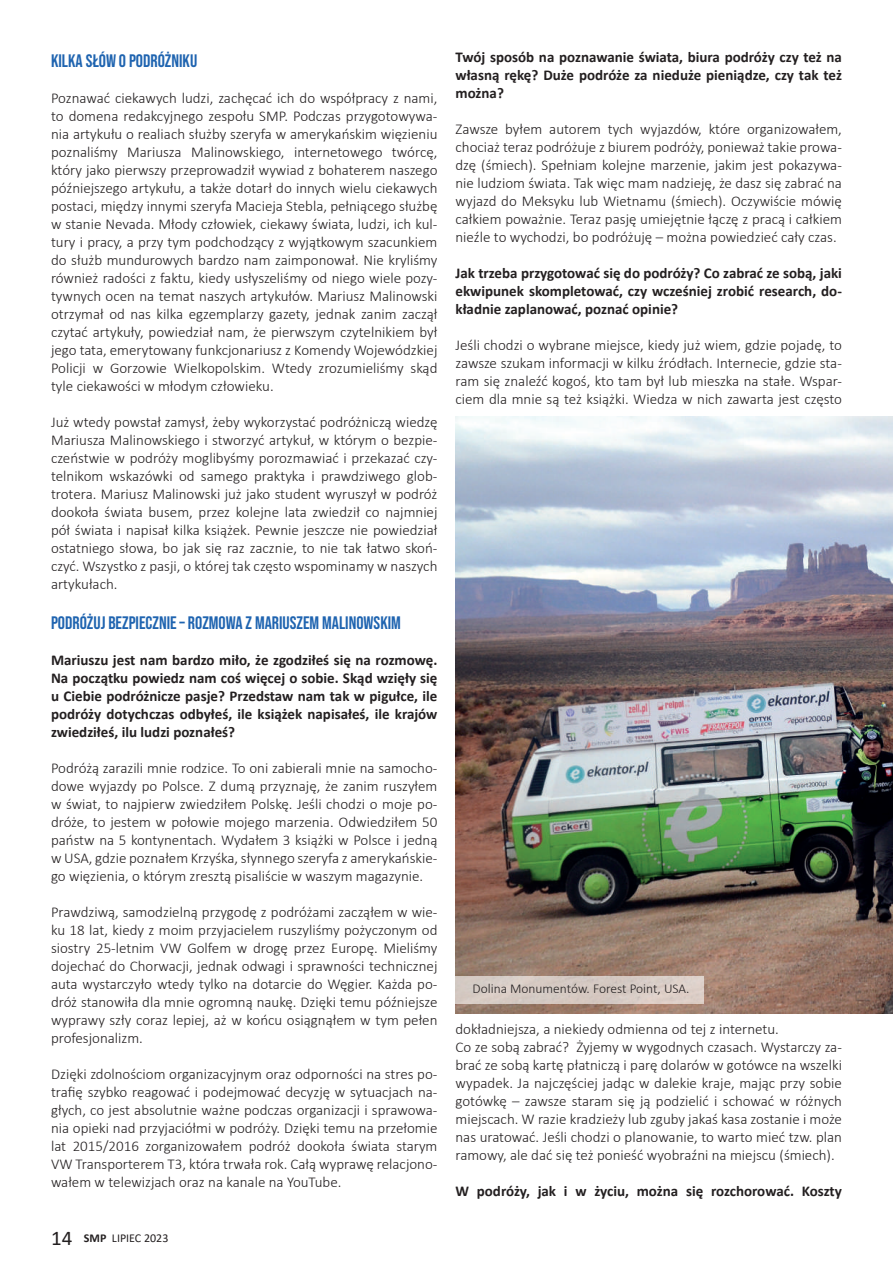
<style>
.page{position:relative;width:893px;height:1263px;background:#fff}
.page>*{position:absolute;margin:0;border:0;box-sizing:border-box;transform-origin:0 0}
.t1{font:18px "Bebas Neue";color:#1f64b0}
.t2{font:300 15px/18px "Calibri";color:#231f20;text-align:justify}
.t3{font:700 15px/18px "Calibri";color:#231f20;text-align:justify}
.t4{font:300 13.5px "Calibri";color:#231f20}
.t5{font:12px "Calibri";color:#231f20}
.s1{font-size:21px}
.s2{font-weight:700}
</style>
<div class="page">
<img style="left:455px;top:417px;width:438px;height:596px">
<div style="left:455px;top:976px;width:249px;height:28px;background:#d6cbc4"></div>
<p class="t1" style="left:51px;top:51px;width:148px">KILKA SŁÓW O PODRÓŻNIKU</p>
<p class="t2" style="left:51px;top:89px;width:388px">Poznawać ciekawych ludzi, zachęcać ich do współpracy z nami, to domena redakcyjnego zespołu SMP. Podczas przygotowywa&shy;nia artykułu o realiach służby szeryfa w amerykańskim więzieniu poznaliśmy Mariusza Malinowskiego, internetowego twórcę, który jako pierwszy przeprowadził wywiad z bohaterem naszego późniejszego artykułu, a także dotarł do innych wielu ciekawych postaci, między innymi szeryfa Macieja Stebla, pełniącego służbę w stanie Nevada. Młody człowiek, ciekawy świata, ludzi, ich kul&shy;tury i pracy, a przy tym podchodzący z wyjątkowym szacunkiem do służb mundurowych bardzo nam zaimponował. Nie kryliśmy również radości z faktu, kiedy usłyszeliśmy od niego wiele pozy&shy;tywnych ocen na temat naszych artykułów. Mariusz Malinowski otrzymał od nas kilka egzemplarzy gazety, jednak zanim zaczął czytać artykuły, powiedział nam, że pierwszym czytelnikiem był jego tata, emerytowany funkcjonariusz z Komendy Wojewódzkiej Policji w Gorzowie Wielkopolskim. Wtedy zrozumieliśmy skąd tyle ciekawości w młodym człowieku.</p>
<p class="t2" style="left:51px;top:413px;width:388px">Już wtedy powstał zamysł, żeby wykorzystać podróżniczą wiedzę Mariusza Malinowskiego i stworzyć artykuł, w którym o bezpie&shy;czeństwie w podróży moglibyśmy porozmawiać i przekazać czy&shy;telnikom wskazówki od samego praktyka i prawdziwego glob&shy;trotera. Mariusz Malinowski już jako student wyruszył w podróż dookoła świata busem, przez kolejne lata zwiedził co najmniej pół świata i napisał kilka książek. Pewnie jeszcze nie powiedział ostatniego słowa, bo jak się raz zacznie, to nie tak łatwo skoń&shy;czyć. Wszystko z pasji, o której tak często wspominamy w naszych artykułach.</p>
<p class="t1" style="left:51px;top:612px;width:351px">PODRÓŻUJ BEZPIECZNIE – ROZMOWA Z MARIUSZEM MALINOWSKIM</p>
<p class="t3" style="left:51px;top:651px;width:388px">Mariuszu jest nam bardzo miło, że zgodziłeś się na rozmowę.<br>Na początku powiedz nam coś więcej o sobie. Skąd wzięły się u Ciebie podróżnicze pasje? Przedstaw nam tak w pigułce, ile podróży dotychczas odbyłeś, ile książek napisałeś, ile krajów zwiedziłeś, ilu ludzi poznałeś?</p>
<p class="t2" style="left:51px;top:759px;width:388px">Podróżą zarazili mnie rodzice. To oni zabierali mnie na samocho&shy;dowe wyjazdy po Polsce. Z dumą przyznaję, że zanim ruszyłem w świat, to najpierw zwiedziłem Polskę. Jeśli chodzi o moje po&shy;dróże, to jestem w połowie mojego marzenia. Odwiedziłem 50 państw na 5 kontynentach. Wydałem 3 książki w Polsce i jedną w USA, gdzie poznałem Krzyśka, słynnego szeryfa z amerykańskie&shy;go więzienia, o którym zresztą pisaliście w waszym magazynie.</p>
<p class="t2" style="left:51px;top:903px;width:388px">Prawdziwą, samodzielną przygodę z podróżami zacząłem w wie&shy;ku 18 lat, kiedy z moim przyjacielem ruszyliśmy pożyczonym od siostry 25-letnim VW Golfem w drogę przez Europę. Mieliśmy dojechać do Chorwacji, jednak odwagi i sprawności technicznej auta wystarczyło wtedy tylko na dotarcie do Węgier. Każda po&shy;dróż stanowiła dla mnie ogromną naukę. Dzięki temu późniejsze wyprawy szły coraz lepiej, aż w końcu osiągnąłem w tym pełen profesjonalizm.</p>
<p class="t2" style="left:51px;top:1065px;width:388px">Dzięki zdolnościom organizacyjnym oraz odporności na stres po&shy;trafię szybko reagować i podejmować decyzję w sytuacjach na&shy;głych, co jest absolutnie ważne podczas organizacji i sprawowa&shy;nia opieki nad przyjaciółmi w podróży. Dzięki temu na przełomie lat 2015/2016 zorganizowałem podróż dookoła świata starym VW Transporterem T3, która trwała rok. Całą wyprawę relacjono&shy;wałem w telewizjach oraz na kanale na YouTube.</p>
<p class="t5" style="left:51px;top:1229px;width:119px"><span class="s1">14</span> <span class="s2">SMP</span> LIPIEC 2023</p>
<p class="t3" style="left:455px;top:48px;width:388px">Twój sposób na poznawanie świata, biura podróży czy też na własną rękę? Duże podróże za nieduże pieniądze, czy tak też można?</p>
<p class="t2" style="left:455px;top:120px;width:388px">Zawsze byłem autorem tych wyjazdów, które organizowałem, chociaż teraz podróżuje z biurem podróży, ponieważ takie prowa&shy;dzę (śmiech). Spełniam kolejne marzenie, jakim jest pokazywa&shy;nie ludziom świata. Tak więc mam nadzieję, że dasz się zabrać na wyjazd do Meksyku lub Wietnamu (śmiech). Oczywiście mówię całkiem poważnie. Teraz pasję umiejętnie łączę z pracą i całkiem nieźle to wychodzi, bo podróżuję – można powiedzieć cały czas.</p>
<p class="t3" style="left:455px;top:264px;width:388px">Jak trzeba przygotować się do podróży? Co zabrać ze sobą, jaki ekwipunek skompletować, czy wcześniej zrobić research, do&shy;kładnie zaplanować, poznać opinie?</p>
<p class="t2" style="left:455px;top:336px;width:388px">Jeśli chodzi o wybrane miejsce, kiedy już wiem, gdzie pojadę, to zawsze szukam informacji w kilku źródłach. Internecie, gdzie sta&shy;ram się znaleźć kogoś, kto tam był lub mieszka na stałe. Wspar&shy;ciem dla mnie są też książki. Wiedza w nich zawarta jest często</p>
<p class="t4" style="left:472px;top:980px;width:219px">Dolina Monumentów. Forest Point, USA.</p>
<p class="t2" style="left:455px;top:1020px;width:388px;text-align:left">dokładniejsza, a niekiedy odmienna od tej z internetu.<br>Co ze sobą zabrać? Żyjemy w wygodnych czasach. Wystarczy za&shy;brać ze sobą kartę płatniczą i parę dolarów w gotówce na wszelki wypadek. Ja najczęściej jadąc w dalekie kraje, mając przy sobie gotówkę – zawsze staram się ją podzielić i schować w różnych miejscach. W razie kradzieży lub zguby jakaś kasa zostanie i może nas uratować. Jeśli chodzi o planowanie, to warto mieć tzw. plan ramowy, ale dać się też ponieść wyobraźni na miejscu (śmiech).</p>
<p class="t3" style="left:455px;top:1182px;width:388px">W podróży, jak i w życiu, można się rozchorować. Koszty</p>
</div>
